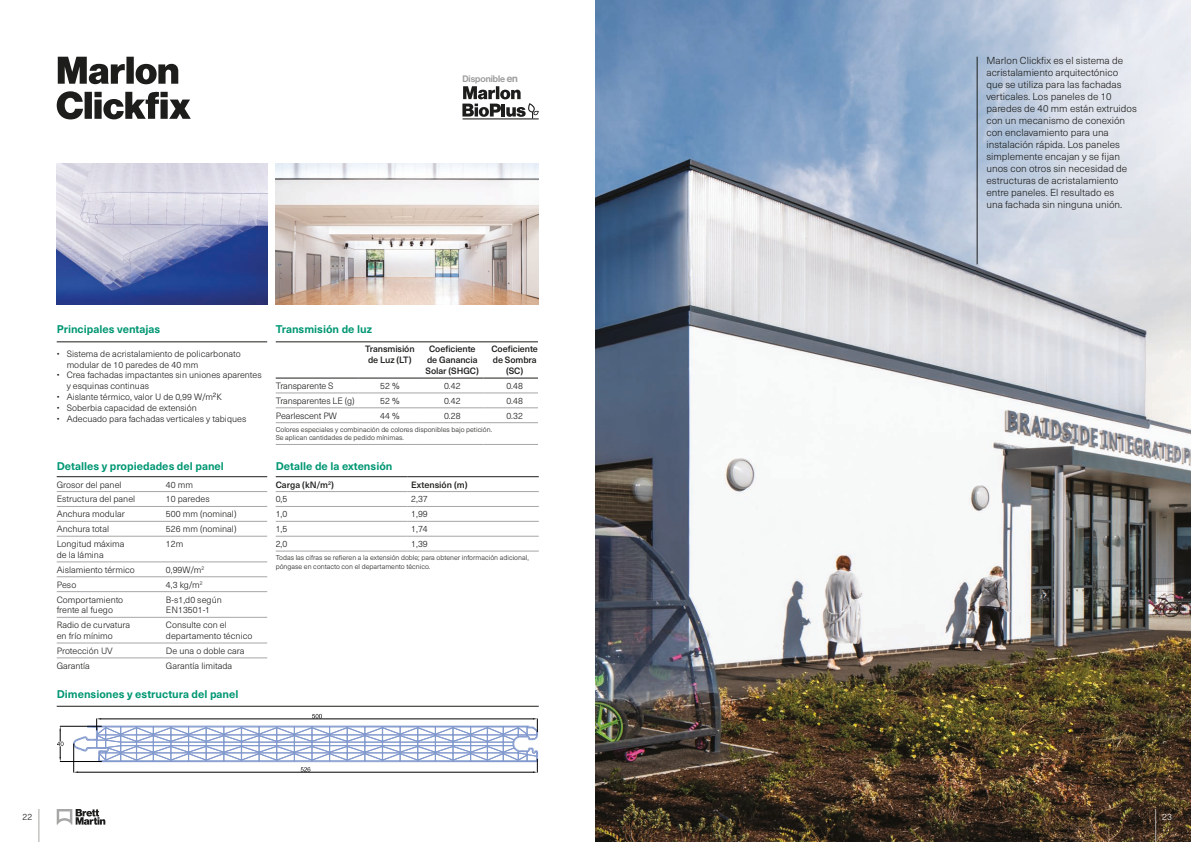
<style>
.page{position:relative;width:1191px;height:842px;background:#fff}
.page>*{position:absolute;margin:0;border:0;box-sizing:border-box;transform-origin:0 0}
.t1{font:700 11px "Neue Haas Unica W1 G";color:#009773}
.t2{font:300 10px/12px "Neue Haas Unica W1 G";color:#1d1d1b}
.t3{font:9.2px "N Haas Grotesk DS Pro 65 Md";color:#9d9d9d}
.t4{font:300 9px/10.8px "Neue Haas Unica W1 G";color:#1d1d1b}
.t5{font:500 9px/10.8px "Neue Haas Unica W1 G";letter-spacing:-.01em;color:#1d1d1b;text-align:center}
.t6{font:300 9px "Neue Haas Unica W1 G";color:#fff}
.t7{font:300 7px/8.4px "Neue Haas Unica W1 G";color:#1d1d1b}
.s1{font-size:10.3px}
</style>
<div class="page">
<svg style="left:58px;top:57px;width:120px;height:27px"></svg>
<svg style="left:57px;top:91px;width:134px;height:28px"></svg>
<hr style="left:276px;top:378px;width:83px;height:1px;background:#1d1d1b">
<hr style="left:359px;top:378px;width:62px;height:1px;background:#1d1d1b">
<hr style="left:421px;top:378px;width:62px;height:1px;background:#1d1d1b">
<hr style="left:483px;top:378px;width:63px;height:1px;background:#1d1d1b">
<hr style="left:276px;top:408px;width:83px;height:1px;background:#a6a6a5">
<hr style="left:359px;top:408px;width:62px;height:1px;background:#a6a6a5">
<hr style="left:421px;top:408px;width:62px;height:1px;background:#a6a6a5">
<hr style="left:483px;top:408px;width:63px;height:1px;background:#a6a6a5">
<hr style="left:276px;top:422px;width:83px;height:1px;background:#a6a6a5">
<hr style="left:359px;top:422px;width:62px;height:1px;background:#a6a6a5">
<hr style="left:421px;top:422px;width:62px;height:1px;background:#a6a6a5">
<hr style="left:483px;top:422px;width:63px;height:1px;background:#a6a6a5">
<hr style="left:276px;top:444px;width:83px;height:1px;background:#a6a6a5">
<hr style="left:359px;top:444px;width:62px;height:1px;background:#a6a6a5">
<hr style="left:421px;top:444px;width:62px;height:1px;background:#a6a6a5">
<hr style="left:483px;top:444px;width:63px;height:1px;background:#a6a6a5">
<hr style="left:276px;top:393px;width:83px;height:1px;background:#a6a6a5">
<hr style="left:359px;top:393px;width:62px;height:1px;background:#a6a6a5">
<hr style="left:421px;top:393px;width:62px;height:1px;background:#a6a6a5">
<hr style="left:483px;top:393px;width:63px;height:1px;background:#a6a6a5">
<hr style="left:57px;top:706px;width:482px;height:1px;background:#1d1d1b">
<hr style="left:57px;top:342px;width:210px;height:1px;background:#1d1d1b">
<hr style="left:276px;top:342px;width:263px;height:1px;background:#1d1d1b">
<svg style="left:57px;top:713px;width:481px;height:60px"></svg>
<svg style="left:462px;top:86px;width:77px;height:32px"></svg>
<hr style="left:462px;top:118px;width:77px;height:1px;background:#1d1d1b">
<img style="left:595px;top:0;width:596px;height:842px">
<svg style="left:780px;top:0;width:411px;height:299px;background:#bcc8d9"></svg>
<hr style="left:977px;top:57px;width:1px;height:207px;background:#1d1d1b">
<hr style="left:57px;top:476px;width:105px;height:1px;background:#1d1d1b">
<hr style="left:162px;top:476px;width:105px;height:1px;background:#1d1d1b">
<hr style="left:57px;top:491px;width:105px;height:1px;background:#a6a6a5">
<hr style="left:162px;top:491px;width:105px;height:1px;background:#a6a6a5">
<hr style="left:57px;top:506px;width:105px;height:1px;background:#a6a6a5">
<hr style="left:162px;top:506px;width:105px;height:1px;background:#a6a6a5">
<hr style="left:57px;top:521px;width:105px;height:1px;background:#a6a6a5">
<hr style="left:162px;top:521px;width:105px;height:1px;background:#a6a6a5">
<hr style="left:57px;top:536px;width:105px;height:1px;background:#a6a6a5">
<hr style="left:162px;top:536px;width:105px;height:1px;background:#a6a6a5">
<hr style="left:57px;top:562px;width:105px;height:1px;background:#a6a6a5">
<hr style="left:162px;top:562px;width:105px;height:1px;background:#a6a6a5">
<hr style="left:57px;top:577px;width:105px;height:1px;background:#a6a6a5">
<hr style="left:162px;top:577px;width:105px;height:1px;background:#a6a6a5">
<hr style="left:57px;top:591px;width:105px;height:1px;background:#a6a6a5">
<hr style="left:162px;top:591px;width:105px;height:1px;background:#a6a6a5">
<hr style="left:57px;top:617px;width:105px;height:1px;background:#a6a6a5">
<hr style="left:162px;top:617px;width:105px;height:1px;background:#a6a6a5">
<hr style="left:57px;top:643px;width:105px;height:1px;background:#a6a6a5">
<hr style="left:162px;top:643px;width:105px;height:1px;background:#a6a6a5">
<hr style="left:57px;top:658px;width:105px;height:1px;background:#a6a6a5">
<hr style="left:162px;top:658px;width:105px;height:1px;background:#a6a6a5">
<img style="left:276px;top:163px;width:263px;height:142px">
<img style="left:57px;top:163px;width:210px;height:142px">
<hr style="left:276px;top:476px;width:131px;height:1px;background:#1d1d1b">
<hr style="left:407px;top:476px;width:132px;height:1px;background:#1d1d1b">
<hr style="left:276px;top:491px;width:131px;height:1px;background:#a6a6a5">
<hr style="left:407px;top:491px;width:132px;height:1px;background:#a6a6a5">
<hr style="left:276px;top:506px;width:131px;height:1px;background:#a6a6a5">
<hr style="left:407px;top:506px;width:132px;height:1px;background:#a6a6a5">
<hr style="left:276px;top:521px;width:131px;height:1px;background:#a6a6a5">
<hr style="left:407px;top:521px;width:132px;height:1px;background:#a6a6a5">
<hr style="left:276px;top:536px;width:131px;height:1px;background:#a6a6a5">
<hr style="left:407px;top:536px;width:132px;height:1px;background:#a6a6a5">
<hr style="left:276px;top:551px;width:131px;height:1px;background:#a6a6a5">
<hr style="left:407px;top:551px;width:132px;height:1px;background:#a6a6a5">
<div style="left:539px;top:325px;width:31px;height:142px;background:#fff"></div>
<svg style="left:57px;top:809px;width:48px;height:16px"></svg>
<hr style="left:1155px;top:809px;width:1px;height:33px;background:#a6a6a5">
<hr style="left:39px;top:809px;width:1px;height:33px;background:#a6a6a5">
<p class="t3" style="left:462px;top:73px;width:57px">Disponible <span class="s1">en</span></p>
<p class="t1" style="left:57px;top:321px;width:105px">Principales ventajas</p>
<p class="t1" style="left:276px;top:321px;width:98px">Transmisión de luz</p>
<p class="t4" style="left:67px;top:348px;width:175px;text-indent:-10px">• Sistema de acristalamiento de policarbonato modular de 10 paredes de 40 mm</p>
<p class="t4" style="left:67px;top:369px;width:196px;text-indent:-10px">• Crea fachadas impactantes sin uniones aparentes y esquinas continuas</p>
<p class="t4" style="left:57px;top:391px;width:167px">• Aislante térmico, valor U de 0,99 W/m²K</p>
<p class="t4" style="left:57px;top:402px;width:142px">• Soberbia capacidad de extensión</p>
<p class="t4" style="left:57px;top:413px;width:191px">• Adecuado para fachadas verticales y tabiques</p>
<p class="t5" style="left:365px;top:343px;width:51px">Transmisión de Luz (LT)</p>
<p class="t5" style="left:425px;top:343px;width:55px">Coeficiente de Ganancia<br>Solar (SHGC)</p>
<p class="t5" style="left:491px;top:343px;width:48px">Coeficiente de Sombra (SC)</p>
<p class="t4" style="left:276px;top:380px;width:59px">Transparente S</p>
<p class="t4" style="left:380px;top:380px;width:21px">52 %</p>
<p class="t4" style="left:444px;top:380px;width:18px">0.42</p>
<p class="t4" style="left:506px;top:380px;width:18px">0.48</p>
<p class="t4" style="left:276px;top:395px;width:80px">Transparentes LE (g)</p>
<p class="t4" style="left:380px;top:395px;width:21px">52 %</p>
<p class="t4" style="left:444px;top:395px;width:18px">0.42</p>
<p class="t4" style="left:506px;top:395px;width:18px">0.48</p>
<p class="t4" style="left:276px;top:410px;width:63px">Pearlescent PW</p>
<p class="t4" style="left:380px;top:410px;width:21px">44 %</p>
<p class="t4" style="left:444px;top:410px;width:18px">0.28</p>
<p class="t4" style="left:506px;top:410px;width:18px">0.32</p>
<p class="t7" style="left:276px;top:425px;width:218px">Colores especiales y combinación de colores disponibles bajo petición.</p>
<p class="t7" style="left:276px;top:433px;width:130px">Se aplican cantidades de pedido mínimas.</p>
<p class="t1" style="left:57px;top:458px;width:169px">Detalles y propiedades del panel</p>
<p class="t4" style="left:57px;top:478px;width:66px">Grosor del panel</p>
<p class="t4" style="left:166px;top:478px;width:29px">40 mm</p>
<p class="t4" style="left:57px;top:493px;width:80px">Estructura del panel</p>
<p class="t4" style="left:166px;top:493px;width:45px">10 paredes</p>
<p class="t4" style="left:57px;top:508px;width:70px">Anchura modular</p>
<p class="t4" style="left:166px;top:508px;width:72px">500 mm (nominal)</p>
<p class="t4" style="left:57px;top:523px;width:54px">Anchura total</p>
<p class="t4" style="left:166px;top:523px;width:72px">526 mm (nominal)</p>
<p class="t4" style="left:57px;top:538px;width:69px">Longitud máxima de la lámina</p>
<p class="t4" style="left:166px;top:538px;width:19px">12m</p>
<p class="t4" style="left:57px;top:564px;width:80px">Aislamiento térmico</p>
<p class="t4" style="left:166px;top:564px;width:40px">0,99W/m<sup>2</sup></p>
<p class="t4" style="left:57px;top:579px;width:21px">Peso</p>
<p class="t4" style="left:166px;top:579px;width:38px">4,3 kg/m<sup>2</sup></p>
<p class="t4" style="left:57px;top:593px;width:68px">Comportamiento frente al fuego</p>
<p class="t4" style="left:166px;top:593px;width:57px">B-s1,d0 según</p>
<p class="t4" style="left:166px;top:604px;width:46px">EN13501-1</p>
<p class="t4" style="left:57px;top:619px;width:75px">Radio de curvatura en frío mínimo</p>
<p class="t4" style="left:166px;top:619px;width:88px">Consulte con el departamento técnico</p>
<p class="t4" style="left:57px;top:645px;width:58px">Protección UV</p>
<p class="t4" style="left:166px;top:645px;width:80px">De una o doble cara</p>
<p class="t4" style="left:57px;top:660px;width:35px">Garantía</p>
<p class="t4" style="left:166px;top:660px;width:68px">Garantía limitada</p>
<p class="t1" style="left:57px;top:686px;width:183px">Dimensiones y estructura del panel</p>
<p class="t1" style="left:276px;top:458px;width:118px">Detalle de la extensión</p>
<p class="t5" style="left:276px;top:478px;width:60px">Carga (kN/m<sup>2</sup>)</p>
<p class="t5" style="left:411px;top:478px;width:58px">Extensión (m)</p>
<p class="t4" style="left:276px;top:493px;width:13px">0,5</p>
<p class="t4" style="left:411px;top:493px;width:18px">2,37</p>
<p class="t4" style="left:276px;top:508px;width:13px">1,0</p>
<p class="t4" style="left:411px;top:508px;width:18px">1,99</p>
<p class="t4" style="left:276px;top:523px;width:13px">1,5</p>
<p class="t4" style="left:411px;top:523px;width:18px">1,74</p>
<p class="t4" style="left:276px;top:538px;width:13px">2,0</p>
<p class="t4" style="left:411px;top:538px;width:18px">1,39</p>
<p class="t7" style="left:276px;top:553px;width:255px">Todas las cifras se refieren a la extensión doble; para obtener información adicional, póngase en contacto con el departamento técnico.</p>
<p class="t2" style="left:986px;top:54px;width:152px">Marlon Clickfix es el sistema de acristalamiento arquitectónico que se utiliza para las fachadas verticales. Los paneles de 10 paredes de 40 mm están extruidos con un mecanismo de conexión con enclavamiento para una instalación rápida. Los paneles simplemente encajan y se fijan unos con otros sin necesidad de estructuras de acristalamiento entre paneles. El resultado es<br>una fachada sin ninguna unión.</p>
<p class="t4" style="left:23px;top:811px;width:11px">22</p>
<p class="t6" style="left:1162px;top:810px;width:11px">23</p>
</div>
